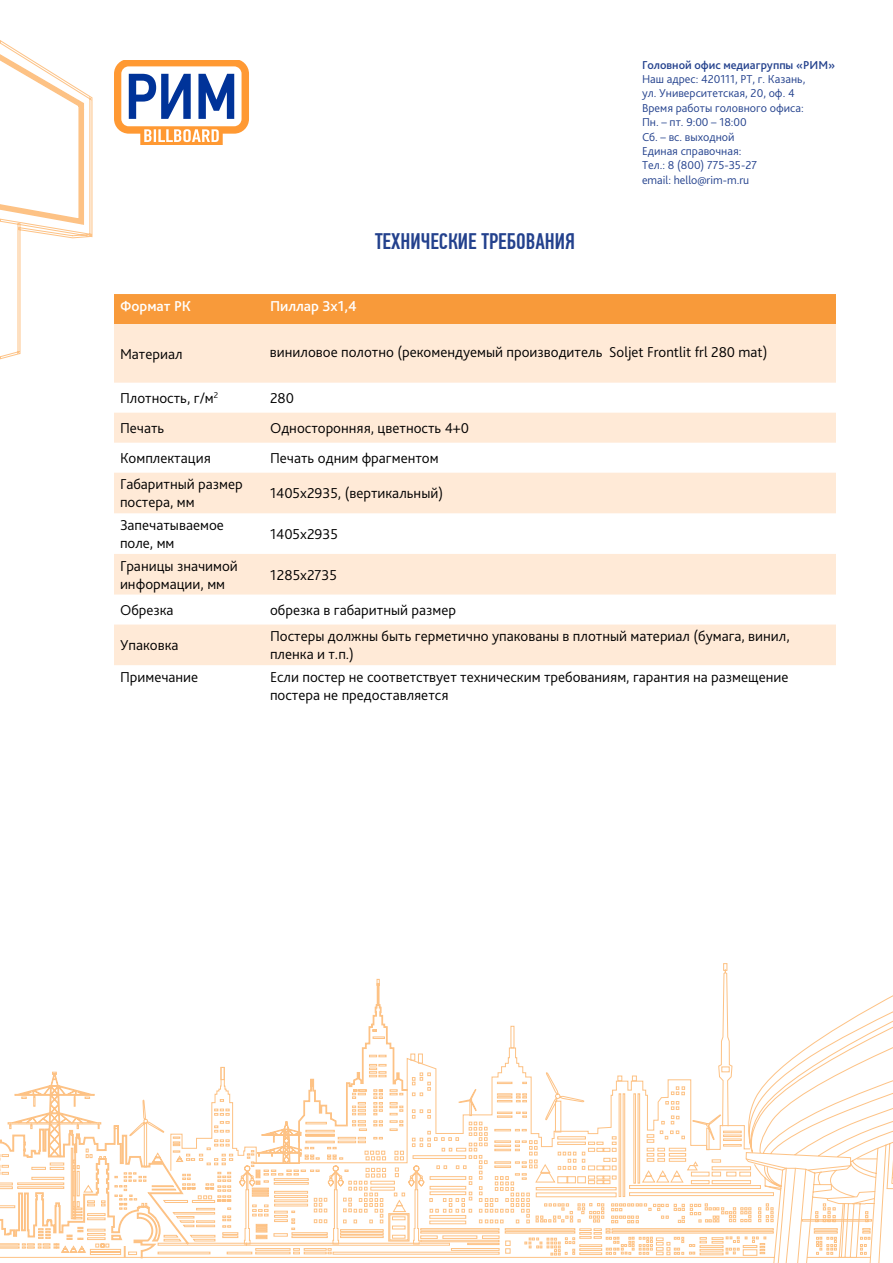
<style>
.page{position:relative;width:893px;height:1263px;background:#fff}
.page>*{position:absolute;margin:0;border:0;box-sizing:border-box;transform-origin:0 0}
.t1{font:500 22.5px "PF Din Text Comp Pro";color:#23418d}
.t2{font:300 15px/18px "Bliss Pro";color:#000}
.t3{font:500 15px "Bliss Pro";color:#fff}
.t4{font:300 12px/14.4px "Bliss Pro";color:#23418d}
.t5{font:500 12px "Bliss Pro";color:#23418d}
</style>
<div class="page">
<svg style="left:0;top:40px;width:93px;height:320px"></svg>
<svg style="left:0;top:963px;width:893px;height:295px"></svg>
<svg style="left:71px;top:1029px;width:333px;height:190px"></svg>
<svg style="left:170px;top:1067px;width:50px;height:104px"></svg>
<svg style="left:220px;top:1053px;width:417px;height:192px"></svg>
<svg style="left:114px;top:60px;width:135px;height:84px"></svg>
<svg style="left:114px;top:412px;width:722px;height:253px;fill:#ffead7"></svg>
<svg style="left:114px;top:294px;width:722px;height:89px;background:#fccfa2"></svg>
<h1 class="t1" style="left:375px;top:228px;width:201px">ТЕХНИЧЕСКИЕ ТРЕБОВАНИЯ</h1>
<p class="t5" style="left:642px;top:57px;width:195px">Головной офис медиагруппы «РИМ»</p>
<p class="t4" style="left:642px;top:71px;width:165px">Наш адрес: 420111, РТ, г. Казань, ул. Университетская, 20, оф. 4<br>Время работы головного офиса:<br>Пн. – пт. 9:00 – 18:00<br>Сб. – вс. выходной<br>Единая справочная:<br>Тел.: 8 (800) 775-35-27<br>email: hello@rim-m.ru</p>
<p class="t3" style="left:120px;top:296px;width:73px">Формат РК</p>
<p class="t3" style="left:270px;top:296px;width:88px">Пиллар 3х1,4</p>
<p class="t2" style="left:120px;top:344px;width:64px">Материал</p>
<p class="t2" style="left:270px;top:343px;width:499px">виниловое полотно (рекомендуемый производитель Soljet Frontlit frl 280 mat)</p>
<p class="t2" style="left:120px;top:389px;width:100px">Плотность, г/м<sup>2</sup></p>
<p class="t2" style="left:270px;top:389px;width:26px">280</p>
<p class="t2" style="left:120px;top:419px;width:46px">Печать</p>
<p class="t2" style="left:270px;top:419px;width:201px">Односторонняя, цветность 4+0</p>
<p class="t2" style="left:120px;top:449px;width:92px">Комплектация</p>
<p class="t2" style="left:270px;top:449px;width:170px">Печать одним фрагментом</p>
<p class="t2" style="left:120px;top:475px;width:124px">Габаритный размер постера, мм</p>
<p class="t2" style="left:270px;top:484px;width:175px">1405х2935, (вертикальный)</p>
<p class="t2" style="left:120px;top:516px;width:105px">Запечатываемое поле, мм</p>
<p class="t2" style="left:270px;top:525px;width:69px">1405х2935</p>
<p class="t2" style="left:120px;top:556px;width:119px">Границы значимой информации, мм</p>
<p class="t2" style="left:270px;top:565px;width:69px">1285х2735</p>
<p class="t2" style="left:120px;top:600px;width:55px">Обрезка</p>
<p class="t2" style="left:270px;top:600px;width:187px">обрезка в габаритный размер</p>
<p class="t2" style="left:120px;top:636px;width:60px">Упаковка</p>
<p class="t2" style="left:270px;top:627px;width:521px">Постеры должны быть герметично упакованы в плотный материал (бумага, винил, пленка и т.п.)</p>
<p class="t2" style="left:120px;top:667px;width:80px">Примечание</p>
<p class="t2" style="left:270px;top:667px;width:520px">Если постер не соответствует техническим требованиям, гарантия на размещение постера не предоставляется</p>
</div>
